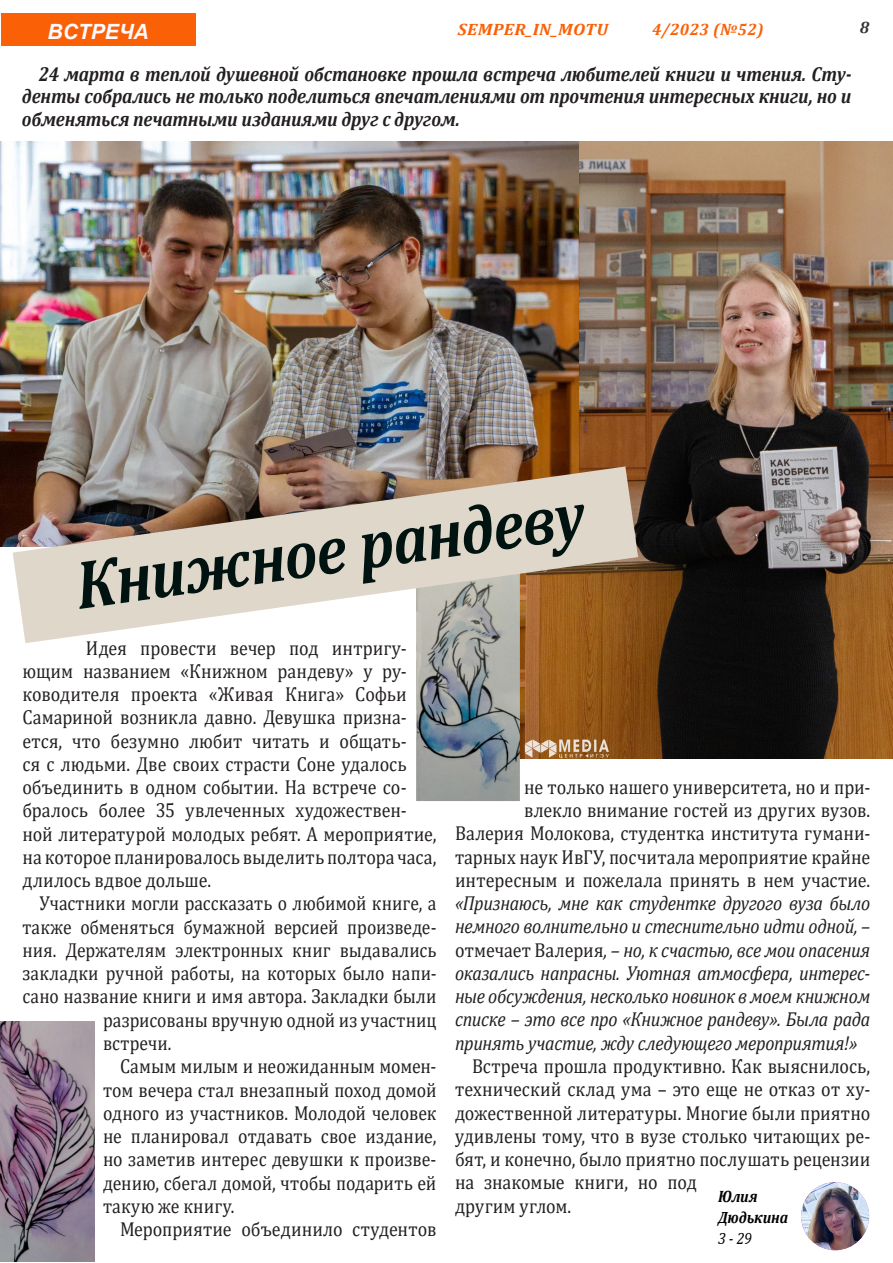
<style>
.page{position:relative;width:893px;height:1263px;background:#fff}
.page>*{position:absolute;margin:0;border:0;box-sizing:border-box;transform-origin:0 0}
.Основной{font:italic 700 69px "Cambria";color:#001310;scale:.89 1}
.t1{font:italic 700 21px "Arial";color:#fffaff}
.Основной-2{font:20.25px/23.2px "Cambria";color:#231f20;scale:.89 1}
.Основной-3{font:italic 20.25px "Cambria";letter-spacing:-.02em;color:#231f20;scale:.89 1}
.Основной-4{font:20.25px "Cambria";color:#231f20;scale:.87 1}
.Основной-5{font:20.25px/23.2px "Cambria";color:#231f20;text-align:justify;scale:.88 1}
.Основной-6{font:italic 700 20.25px/22.5px "Cambria";letter-spacing:-.01em;color:#231f20;text-align:justify;scale:.89 1}
.t2{font:italic 700 16.5px "Cambria";letter-spacing:.02em;color:#fa6107;scale:1.09 1}
.Основной-7{font:italic 700 16.5px "Cambria";letter-spacing:-.01em;color:#000;scale:.89 1}
.t3{font:italic 700 16.5px "Cambria";letter-spacing:.02em;color:#fa6107}
.Основной-8{font:italic 16.5px "Cambria";color:#000;scale:.89 1}
.t4{font:italic 700 16.5px "Cambria";color:#323232}
.s1{font-style:normal}
</style>
<div class="page">
<img style="left:520px;top:141px;width:373px;height:617px">
<div style="left:1px;top:13px;width:195px;height:32px;background:#fa6107"></div>
<img style="left:0;top:141px;width:578px;height:405px">
<img style="left:416px;top:643px;width:104px;height:158px">
<img style="left:0;top:1021px;width:94px;height:241px">
<img style="left:13px;top:466px;width:625px;height:177px">
<img style="left:801px;top:1182px;width:68px;height:68px;border-radius:34px">
<p class="t2" style="left:458px;top:18px;width:139px">SEMPER_IN_MOTU</p>
<p class="t3" style="left:652px;top:18px;width:113px">4/2023 (№52)</p>
<p class="t4" style="left:860px;top:16px;width:11px">8</p>
<p class="t1" style="left:48px;top:17px;width:103px">ВСТРЕЧА</p>
<p class="Основной-6" style="left:22px;top:62px;width:934px;text-indent:17px">24 марта в теплой душевной обстановке прошла встреча любителей книги и чтения. Сту&shy;денты собрались не только поделиться впечатлениями от прочтения интересных книги, но и обменяться печатными изданиями друг с другом.</p>
<p class="Основной" style="left:69px;top:537px;width:578px;rotate:-8deg">Книжное рандеву</p>
<p class="Основной-2" style="left:22px;top:636px;width:467px;text-indent:64px">Идея провести вечер под интригу&shy;ющим названием «Книжном рандеву» у ру&shy;ководителя проекта «Живая Книга» Софьи Самариной возникла давно. Девушка призна&shy;ется, что безумно любит читать и общать-<br>ся с людьми. Две своих страсти Соне удалось объединить в одном событии. На встрече со&shy;бралось более 35 увлеченных художествен&shy;ной литературой молодых ребят. А мероприятие,</p>
<p class="Основной-2" style="left:22px;top:845px;width:467px">на которое планировалось выделить полтора часа, длилось вдвое дольше.</p>
<p class="Основной-4" style="left:39px;top:892px;width:458px">Участники могли рассказать о любимой книге, а</p>
<p class="Основной-4" style="left:22px;top:915px;width:477px">также обменяться бумажной версией произведе-</p>
<p class="Основной-4" style="left:22px;top:938px;width:477px">ния. Держателям электронных книг выдавались</p>
<p class="Основной-4" style="left:22px;top:961px;width:477px">закладки ручной работы, на которых было напи-</p>
<p class="Основной-4" style="left:22px;top:985px;width:477px">сано название книги и имя автора. Закладки были</p>
<p class="Основной-4" style="left:103px;top:1008px;width:385px">разрисованы вручную одной из участниц</p>
<p class="Основной-4" style="left:103px;top:1031px;width:80px">встречи.</p>
<p class="Основной-5" style="left:103px;top:1054px;width:380px;text-indent:17px">Самым милым и неожиданным момен&shy;том вечера стал внезапный поход домой одного из участников. Молодой человек не планировал отдавать свое издание, но заметив интерес девушки к произве&shy;дению, сбегал домой, чтобы подарить ей такую же книгу.</p>
<p class="Основной-2" style="left:120px;top:1217px;width:357px">Мероприятие объединило студентов</p>
<p class="Основной-2" style="left:524px;top:775px;width:390px">не только нашего университета, но и при-</p>
<p class="Основной-2" style="left:524px;top:799px;width:390px">влекло внимание гостей из других вузов.</p>
<p class="Основной-2" style="left:455px;top:822px;width:468px">Валерия Молокова, студентка института гумани-</p>
<p class="Основной-2" style="left:455px;top:845px;width:468px">тарных наук ИвГУ, посчитала мероприятие крайне</p>
<p class="Основной-2" style="left:455px;top:868px;width:468px">интересным и пожелала принять в нем участие.</p>
<p class="Основной-3" style="left:455px;top:889px;width:468px">«Признаюсь, мне как студентке другого вуза было</p>
<p class="Основной-3" style="left:455px;top:912px;width:468px">немного волнительно и стеснительно идти одной, –</p>
<p class="Основной-3" style="left:455px;top:935px;width:468px"><span class="s1">отмечает Валерия</span>, – но, к счастью, все мои опасения</p>
<p class="Основной-3" style="left:455px;top:959px;width:468px">оказались напрасны. Уютная атмосфера, интерес-</p>
<p class="Основной-3" style="left:455px;top:982px;width:468px">ные обсуждения, несколько новинок в моем книжном</p>
<p class="Основной-3" style="left:455px;top:1005px;width:468px">списке – это все про «Книжное рандеву». Была рада</p>
<p class="Основной-3" style="left:455px;top:1028px;width:454px">принять участие, жду следующего мероприятия!»</p>
<p class="Основной-2" style="left:455px;top:1054px;width:468px;text-indent:17px">Встреча прошла продуктивно. Как выяснилось, технический склад ума – это еще не отказ от ху&shy;дожественной литературы. Многие были приятно удивлены тому, что в вузе столько читающих ре&shy;бят, и конечно, было приятно послушать рецензии на знакомые книги, но под<br>другим углом.</p>
<p class="Основной-7" style="left:718px;top:1185px;width:46px">Юлия</p>
<p class="Основной-7" style="left:718px;top:1206px;width:80px">Дюдькина</p>
<p class="Основной-8" style="left:718px;top:1227px;width:39px">3 - 29</p>
</div>
